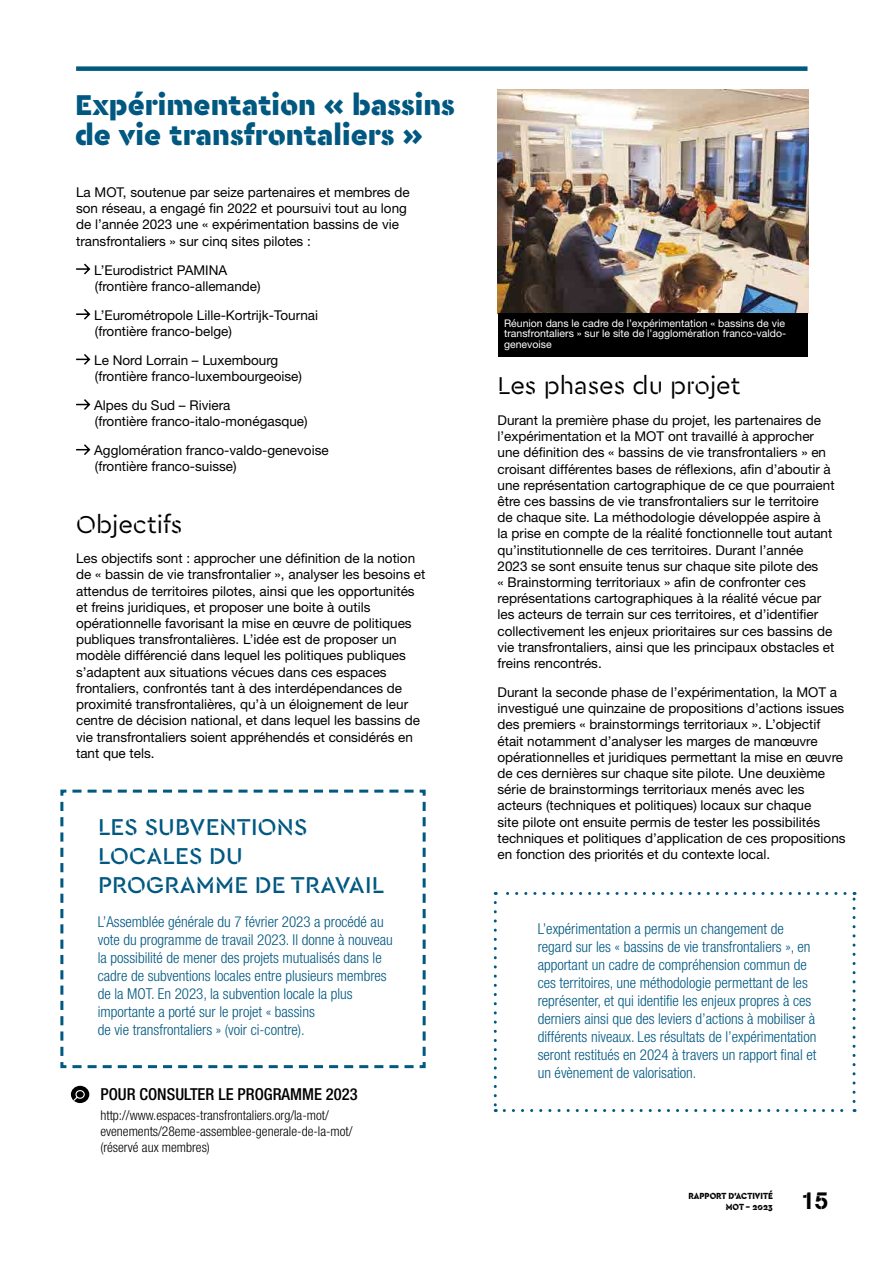
<style>
.page{position:relative;width:893px;height:1263px;background:#fff}
.page>*{position:absolute;margin:0;border:0;box-sizing:border-box;transform-origin:0 0}
.t1{font:900 30px/30px "Cera Stencil PRO";color:#005881}
.t2{font:25.5px "Cera Stencil PRO";color:#000}
.t3{font:500 24px/28.8px "Cera Stencil PRO";letter-spacing:.01em;color:#015881}
.t4{font:24px "AG Book Stencil";color:#000}
.t5{font:500 condensed 16.5px "Helvetica Neue LT Std";color:#000}
.t6{font:300 condensed 15px/18px "Helvetica Neue LT Std";color:#005881}
.t7{font:300 condensed 15px/18px "Helvetica Neue LT Std";color:#015881}
.t8{font:13.5px/16.2px "Helvetica Neue LT Std";color:#000}
.t9{font:300 condensed 13.5px/16.2px "Helvetica Neue LT Std";color:#000}
.t10{font:10.5px/10.5px "Helvetica Neue LT Std";color:#fff;text-align:justify}
.t11{font:900 9.3px/10.8px "Cera Stencil PRO";color:#000;text-align:right;scale:.91 1}
</style>
<div class="page">
<svg style="left:76px;top:263px;width:15px;height:12px"></svg>
<svg style="left:76px;top:309px;width:15px;height:11px"></svg>
<svg style="left:76px;top:354px;width:15px;height:11px"></svg>
<svg style="left:76px;top:399px;width:15px;height:11px"></svg>
<svg style="left:76px;top:444px;width:15px;height:11px"></svg>
<div style="left:76px;top:66px;width:731px;height:5px;background:#015881"></div>
<svg style="left:494px;top:902px;width:3px;height:210px"></svg>
<svg style="left:504px;top:1109px;width:351px;height:3px"></svg>
<svg style="left:852px;top:892px;width:3px;height:209px"></svg>
<svg style="left:495px;top:892px;width:350px;height:3px"></svg>
<svg style="left:60px;top:789px;width:366px;height:280px"></svg>
<div style="left:71px;top:1086px;width:18px;height:17px;background:#000;border-radius:50%"></div>
<svg style="left:72px;top:1089px;width:13px;height:13px"></svg>
<img style="left:498px;top:90px;width:311px;height:223px">
<div style="left:498px;top:313px;width:309px;height:43px;background:#000"></div>
<h1 class="t1" style="left:75px;top:89px;width:381px">Expérimentation « bassins de vie transfrontaliers »</h1>
<p class="t8" style="left:76px;top:184px;width:335px">La MOT, soutenue par seize partenaires et membres de son réseau, a engagé fin 2022 et poursuivi tout au long de l’année 2023 une « expérimentation bassins de vie transfrontaliers » sur cinq sites pilotes :</p>
<p class="t8" style="left:94px;top:261px;width:168px">L’Eurodistrict PAMINA (frontière franco-allemande)</p>
<p class="t8" style="left:94px;top:307px;width:226px">L’Eurométropole Lille-Kortrijk-Tournai (frontière franco-belge)</p>
<p class="t8" style="left:94px;top:352px;width:209px">Le Nord Lorrain – Luxembourg (frontière franco-luxembourgeoise)</p>
<p class="t8" style="left:94px;top:397px;width:215px">Alpes du Sud – Riviera<br>(frontière franco-italo-monégasque)</p>
<p class="t8" style="left:94px;top:442px;width:236px">Agglomération franco-valdo-genevoise (frontière franco-suisse)</p>
<h2 class="t2" style="left:76px;top:507px;width:108px">Objectifs</h2>
<p class="t8" style="left:76px;top:550px;width:351px">Les objectifs sont : approcher une définition de la notion de « bassin de vie transfrontalier », analyser les besoins et attendus de territoires pilotes, ainsi que les opportunités et freins juridiques, et proposer une boite à outils opérationnelle favorisant la mise en œuvre de politiques publiques transfrontalières. L’idée est de proposer un modèle différencié dans lequel les politiques publiques s’adaptent aux situations vécues dans ces espaces frontaliers, confrontés tant à des interdépendances de proximité transfrontalières, qu’à un éloignement de leur centre de décision national, et dans lequel les bassins de vie transfrontaliers soient appréhendés et considérés en tant que tels.</p>
<h3 class="t3" style="left:98px;top:811px;width:288px">LES SUBVENTIONS<br>LOCALES DU<br>PROGRAMME DE TRAVAIL</h3>
<p class="t7" style="left:98px;top:912px;width:296px">L’Assemblée générale du 7 février 2023 a procédé au vote du programme de travail 2023. Il donne à nouveau la possibilité de mener des projets mutualisés dans le cadre de subventions locales entre plusieurs membres de la MOT. En 2023, la subvention locale la plus importante a porté sur le projet « bassins<br>de vie transfrontaliers » (voir ci-contre).</p>
<p class="t5" style="left:100px;top:1084px;width:259px">POUR CONSULTER LE PROGRAMME 2023</p>
<p class="t9" style="left:100px;top:1107px;width:254px">http://www.espaces-transfrontaliers.org/la-mot/ evenements/28eme-assemblee-generale-de-la-mot/ (réservé aux membres)</p>
<p class="t10" style="left:504px;top:318px;width:283px">Réunion dans le cadre de l’expérimentation « bassins de vie transfrontaliers » sur le site de l’agglomération franco-valdo&shy;genevoise</p>
<h2 class="t2" style="left:497px;top:369px;width:245px">Les phases du projet</h2>
<p class="t8" style="left:497px;top:412px;width:339px">Durant la première phase du projet, les partenaires de l’expérimentation et la MOT ont travaillé à approcher une définition des « bassins de vie transfrontaliers » en croisant différentes bases de réflexions, afin d’aboutir à une représentation cartographique de ce que pourraient être ces bassins de vie transfrontaliers sur le territoire de chaque site. La méthodologie développée aspire à<br>la prise en compte de la réalité fonctionnelle tout autant qu’institutionnelle de ces territoires. Durant l’année 2023 se sont ensuite tenus sur chaque site pilote des<br>« Brainstorming territoriaux » afin de confronter ces représentations cartographiques à la réalité vécue par les acteurs de terrain sur ces territoires, et d’identifier collectivement les enjeux prioritaires sur ces bassins de vie transfrontaliers, ainsi que les principaux obstacles et freins rencontrés.</p>
<p class="t8" style="left:497px;top:684px;width:350px">Durant la seconde phase de l’expérimentation, la MOT a investigué une quinzaine de propositions d’actions issues des premiers « brainstormings territoriaux ». L’objectif était notamment d’analyser les marges de manœuvre opérationnelles et juridiques permettant la mise en œuvre de ces dernières sur chaque site pilote. Une deuxième série de brainstormings territoriaux menés avec les acteurs (techniques et politiques) locaux sur chaque<br>site pilote ont ensuite permis de tester les possibilités techniques et politiques d’application de ces propositions en fonction des priorités et du contexte local.</p>
<p class="t6" style="left:538px;top:920px;width:280px">L’expérimentation a permis un changement de regard sur les « bassins de vie transfrontaliers », en apportant un cadre de compréhension commun de ces territoires, une méthodologie permettant de les représenter, et qui identifie les enjeux propres à ces derniers ainsi que des leviers d’actions à mobiliser à différents niveaux. Les résultats de l’expérimentation seront restitués en 2024 à travers un rapport final et un évènement de valorisation.</p>
<p class="t11" style="left:688px;top:1190px;width:94px">RAPPORT D’ACTIVITÉ<br>MOT - 2023</p>
<h3 class="t4" style="left:801px;top:1186px;width:28px">15</h3>
</div>
